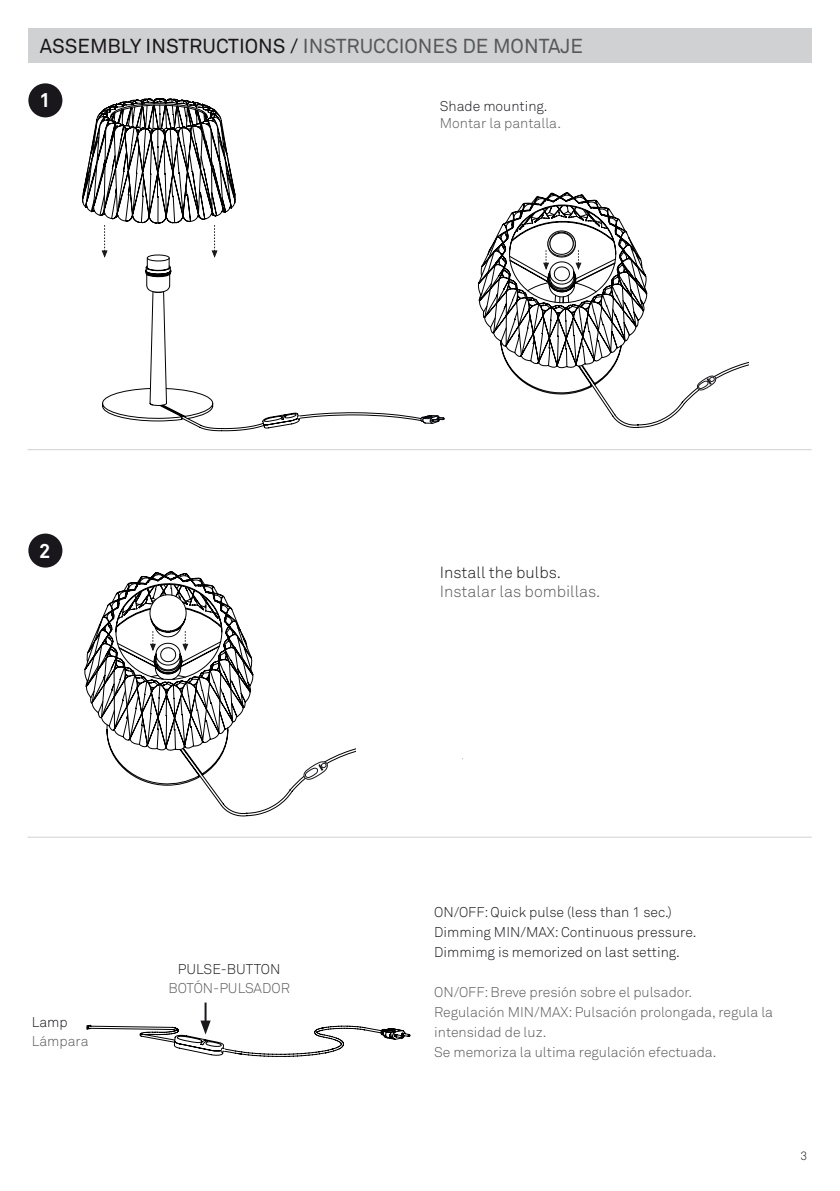
<style>
.page{position:relative;width:840px;height:1191px;background:#fff}
.page>*{position:absolute;margin:0;border:0;box-sizing:border-box;transform-origin:0 0}
.t1{font:20px "Akkurat";color:#58585a}
.t2{font:700 20px "Akkurat";color:#fff}
.t3{font:300 16px "Akkurat Pro";color:#58585a}
.t4{font:300 16px "Akkurat Pro";color:#1a171c}
.t5{font:300 14px/20px "Akkurat";color:#58585a}
.t6{font:300 14px/20px "Akkurat";color:#1a171c}
.t7{font:300 14px "Akkurat Pro";color:#58585a}
.t8{font:300 14px "Akkurat Pro";color:#1a171c}
.t9{font:300 12px "Akkurat Pro";color:#1a171c}
.s1{color:#1a171c}
</style>
<div class="page">
<div style="left:28px;top:28px;width:783px;height:34px;background:#d0d1d2"></div>
<hr style="left:27px;top:449px;width:784px;height:1px;background:#d0d1d2">
<hr style="left:27px;top:837px;width:784px;height:1px;background:#d0d1d2">
<div style="left:28px;top:83px;width:34px;height:34px;background:#1a171c;border-radius:50%"></div>
<hr style="left:204px;top:1002px;width:2px;height:21px;background:#1a171c">
<svg style="left:509px;top:292px;width:239px;height:136px"></svg>
<svg style="left:477px;top:192px;width:170px;height:176px"></svg>
<svg style="left:111px;top:673px;width:245px;height:143px"></svg>
<svg style="left:84px;top:571px;width:169px;height:180px"></svg>
<svg style="left:102px;top:192px;width:318px;height:239px"></svg>
<svg style="left:420px;top:415px;width:24px;height:9px"></svg>
<div style="left:28px;top:533px;width:34px;height:34px;background:#1a171c;border-radius:50%"></div>
<svg style="left:82px;top:98px;width:153px;height:308px"></svg>
<svg style="left:262px;top:411px;width:38px;height:20px"></svg>
<svg style="left:86px;top:1020px;width:324px;height:37px"></svg>
<svg style="left:303px;top:761px;width:25px;height:18px"></svg>
<svg style="left:696px;top:376px;width:20px;height:14px"></svg>
<h1 class="t1" style="left:40px;top:33px;width:544px"><span class="s1">ASSEMBLY INSTRUCTIONS /</span> INSTRUCCIONES DE MONTAJE</h1>
<h1 class="t2" style="left:39px;top:88px;width:13px">1</h1>
<p class="t8" style="left:439px;top:98px;width:109px">Shade mounting.</p>
<p class="t7" style="left:439px;top:115px;width:123px">Montar la pantalla.</p>
<h1 class="t2" style="left:39px;top:538px;width:13px">2</h1>
<p class="t6" style="left:32px;top:1011px;width:37px">Lamp</p>
<p class="t5" style="left:32px;top:1030px;width:58px">Lámpara</p>
<p class="t6" style="left:178px;top:959px;width:104px">PULSE-BUTTON</p>
<p class="t5" style="left:168px;top:978px;width:123px">BOTÓN-PULSADOR</p>
<p class="t4" style="left:439px;top:563px;width:123px">Install the bulbs.</p>
<p class="t3" style="left:439px;top:582px;width:162px">Instalar las bombillas.</p>
<p class="t6" style="left:434px;top:902px;width:264px">ON/OFF: Quick pulse (less than 1 sec.)<br>Dimming MIN/MAX: Continuous pressure.<br>Dimmimg is memorized on last setting.</p>
<p class="t5" style="left:434px;top:982px;width:340px">ON/OFF: Breve presión sobre el pulsador.<br>Regulación MIN/MAX: Pulsación prolongada, regula la intensidad de luz.<br>Se memoriza la ultima regulación efectuada.</p>
<p class="t9" style="left:800px;top:1148px;width:8px">3</p>
</div>
